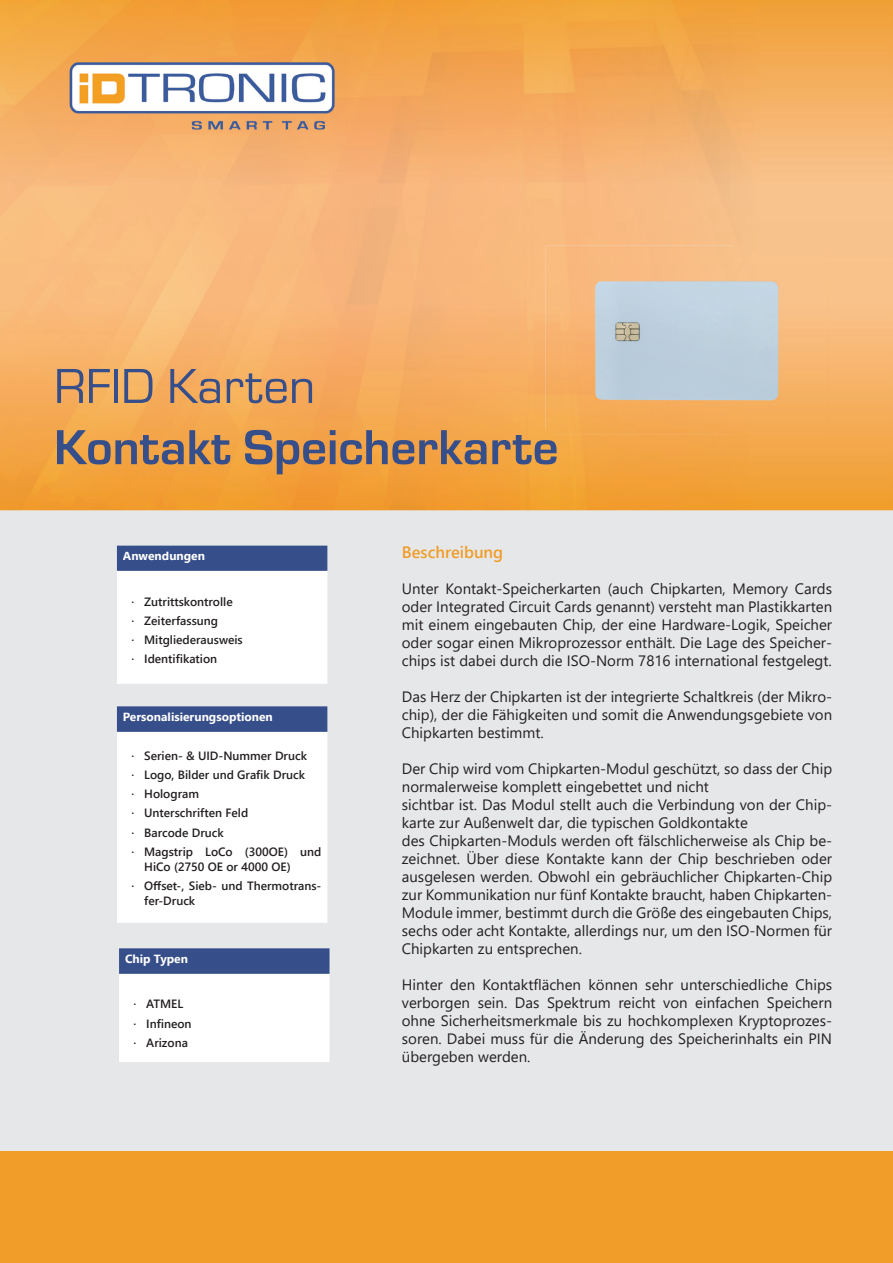
<style>
.page{position:relative;width:893px;height:1263px;background:#fff}
.page>*{position:absolute;margin:0;border:0;box-sizing:border-box;transform-origin:0 0}
.t1{font:700 51px "Eurostile T";color:#364e89}
.t2{font:51px "Eurostile T";color:#364e89}
.t3{font:600 16.5px "Segoe UI";color:#f09d29}
.t4{font:15px/18px "Segoe UI";color:#231f20;text-align:justify}
.t5{font:600 12px/19.2px "Segoe UI";color:#231f20}
.t6{font:700 12px "Segoe UI";color:#fff}
</style>
<div class="page">
<div style="left:0;top:1px;width:893px;height:1262px;background:#e6e7e9"></div>
<img style="left:0;top:0;width:893px;height:510px">
<div style="left:0;top:1152px;width:893px;height:111px;background:#f09d29"></div>
<img style="left:545px;top:246px;width:283px;height:188px">
<svg style="left:545px;top:430px;width:12px;height:4px"></svg>
<img style="left:54px;top:54px;width:293px;height:78px">
<div style="left:117px;top:732px;width:210px;height:191px;background:#fff"></div>
<svg style="left:117px;top:706px;width:210px;height:26px;background:#39518b"></svg>
<svg style="left:119px;top:948px;width:211px;height:114px;background:#d2d7e4"></svg>
<svg style="left:117px;top:546px;width:210px;height:138px;background:#dadfe9"></svg>
<h1 class="t2" style="left:54px;top:359px;width:263px">RFID Karten</h1>
<h1 class="t1" style="left:54px;top:419px;width:506px">Kontakt Speicherkarte</h1>
<p class="t6" style="left:123px;top:545px;width:84px">Anwendungen</p>
<p class="t5" style="left:131px;top:591px;width:113px">· Zutrittskontrolle<br>· Zeiterfassung<br>· Mitgliederausweis · Identifikation</p>
<p class="t6" style="left:123px;top:705px;width:151px">Personalisierungsoptionen</p>
<p class="t5" style="left:131px;top:745px;width:191px">· Serien- &amp; UID-Nummer Druck<br>· Logo, Bilder und Grafik Druck<br>· Hologram<br>· Unterschriften Feld<br>· Barcode Druck<br>· Magstrip LoCo (300OE) und</p>
<p class="t5" style="left:131px;top:856px;width:191px;text-indent:13px">HiCo (2750 OE or 4000 OE)<br>· Offset-, Sieb- und Thermotrans-</p>
<p class="t5" style="left:144px;top:890px;width:53px">fer-Druck</p>
<p class="t6" style="left:125px;top:947px;width:65px">Chip Typen</p>
<p class="t5" style="left:134px;top:993px;width:60px">· ATMEL<br>· Infineon · Arizona</p>
<p class="t3" style="left:402px;top:536px;width:103px">Beschreibung</p>
<p class="t4" style="left:402px;top:578px;width:432px">Unter Kontakt-Speicherkarten (auch Chipkarten, Memory Cards oder Integrated Circuit Cards genannt) versteht man Plastikkarten mit einem eingebauten Chip, der eine Hardware-Logik, Speicher oder sogar einen Mikroprozessor enthält. Die Lage des Speicher&shy;chips ist dabei durch die ISO-Norm 7816 international festgelegt.</p>
<p class="t4" style="left:402px;top:686px;width:432px">Das Herz der Chipkarten ist der integrierte Schaltkreis (der Mikro&shy;chip), der die Fähigkeiten und somit die Anwendungsgebiete von Chipkarten bestimmt.</p>
<p class="t4" style="left:402px;top:758px;width:432px;text-align:left">Der Chip wird vom Chipkarten-Modul geschützt, so dass der Chip normalerweise komplett eingebettet und nicht<br>sichtbar ist. Das Modul stellt auch die Verbindung von der Chip&shy;karte zur Außenwelt dar, die typischen Goldkontakte<br>des Chipkarten-Moduls werden oft fälschlicherweise als Chip be&shy;zeichnet. Über diese Kontakte kann der Chip beschrieben oder ausgelesen werden. Obwohl ein gebräuchlicher Chipkarten-Chip zur Kommunikation nur fünf Kontakte braucht, haben Chipkarten-Module immer, bestimmt durch die Größe des eingebauten Chips, sechs oder acht Kontakte, allerdings nur, um den ISO-Normen für Chipkarten zu entsprechen.</p>
<p class="t4" style="left:402px;top:974px;width:432px">Hinter den Kontaktflächen können sehr unterschiedliche Chips verborgen sein. Das Spektrum reicht von einfachen Speichern ohne Sicherheitsmerkmale bis zu hochkomplexen Kryptoprozes&shy;soren. Dabei muss für die Änderung des Speicherinhalts ein PIN übergeben werden.</p>
</div>
